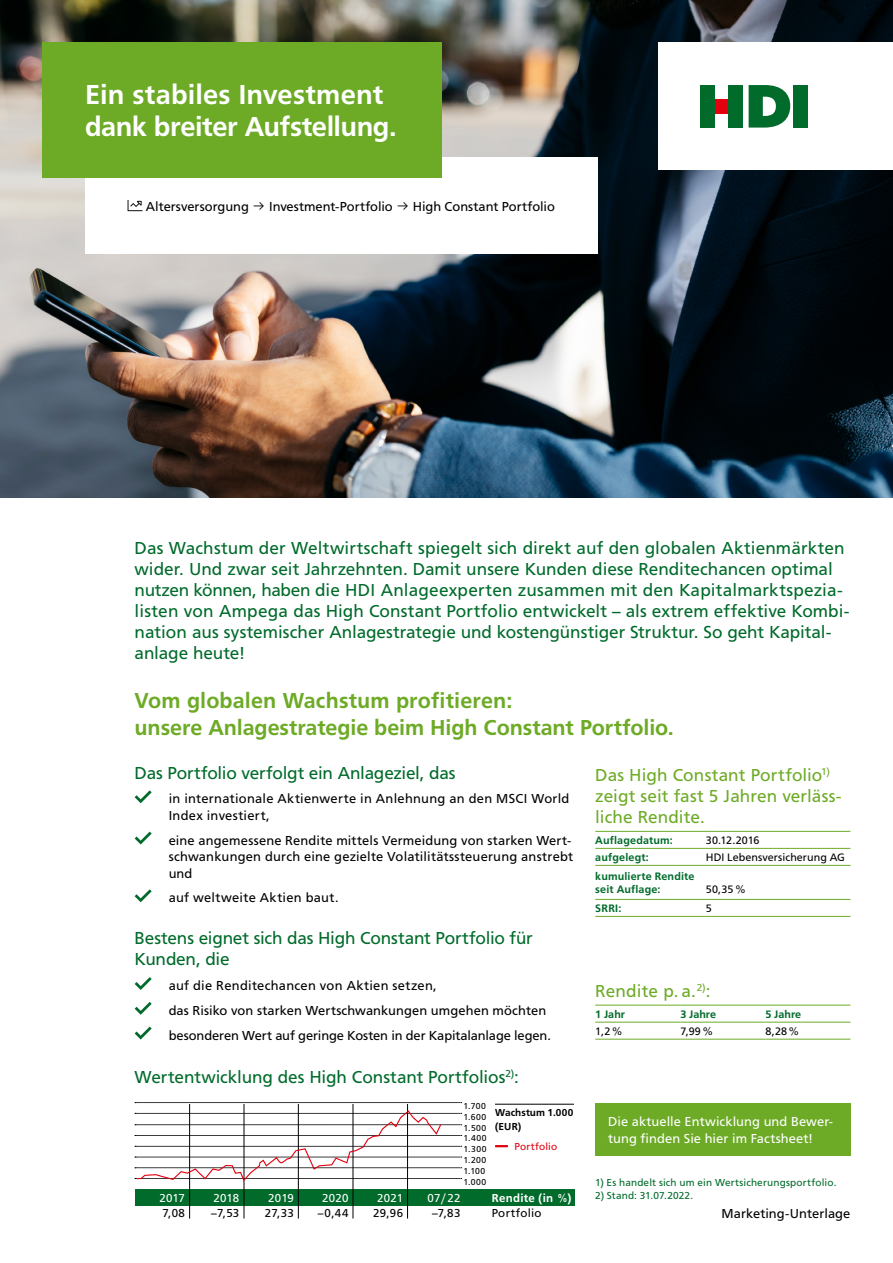
<style>
.page{position:relative;width:893px;height:1263px;background:#fff}
.page>*{position:absolute;margin:0;border:0;box-sizing:border-box;transform-origin:0 0}
.t1{font:28.5px/31.5px "HDI Gerling Sans Bold";letter-spacing:-.01em;color:#fff}
.t2{font:22.5px/27px "HDI Gerling Sans Bold";color:#6dab26}
.t3{font:18px/21px "HDI Gerling Sans Regular";color:#006b2b}
.t4{font:18px/21px "HDI Gerling Sans Regular";color:#6dab26}
.t5{font:13.5px/16.5px "HDI Gerling Sans Regular";letter-spacing:.01em;color:#000}
.t6{font:13.5px/16.5px "HDI Gerling Sans Regular";letter-spacing:.005em;color:#fff}
.t7{font:12px "HDI Gerling Sans Regular";letter-spacing:.025em;color:#000}
.t8{font:12px "HDI Gerling Sans Regular";letter-spacing:.02em;color:#fff}
.t9{font:12px "HDI Gerling Sans Bold";letter-spacing:.025em;color:#fff}
.t10{font:11.25px/13.5px "HDI Gerling Sans Bold";letter-spacing:.015em;color:#006b2b}
.t11{font:11.25px "HDI Gerling Sans Regular";letter-spacing:.005em;color:#000}
.t12{font:10.5px "HDI Gerling Sans Regular";letter-spacing:.015em;color:#006b2b}
.t13{font:10.5px/13.5px "HDI Gerling Sans Bold";letter-spacing:.01em;color:#000}
.t14{font:10.5px "HDI Gerling Sans Regular";letter-spacing:.01em;color:#e3000f}
.t15{font:9px/10.8px "HDI Gerling Sans Regular";letter-spacing:.065em;color:#000;text-align:justify}
</style>
<div class="page">
<img style="left:0;top:0;width:893px;height:497px">
<svg style="left:135px;top:790px;width:17px;height:13px"></svg>
<svg style="left:135px;top:832px;width:17px;height:12px"></svg>
<svg style="left:135px;top:889px;width:17px;height:13px"></svg>
<svg style="left:595px;top:1004px;width:255px;height:35px"></svg>
<hr style="left:595px;top:1022px;width:85px;height:1px;background:#6dab26">
<hr style="left:595px;top:1039px;width:85px;height:1px;background:#6dab26">
<hr style="left:680px;top:1022px;width:85px;height:1px;background:#6dab26">
<hr style="left:680px;top:1039px;width:85px;height:1px;background:#6dab26">
<hr style="left:765px;top:1022px;width:85px;height:1px;background:#6dab26">
<hr style="left:765px;top:1039px;width:85px;height:1px;background:#6dab26">
<hr style="left:595px;top:1005px;width:85px;height:1px;background:#6dab26">
<hr style="left:680px;top:1005px;width:85px;height:1px;background:#6dab26">
<hr style="left:765px;top:1005px;width:85px;height:1px;background:#6dab26">
<div style="left:595px;top:1103px;width:255px;height:53px;background:#6dab26"></div>
<svg style="left:135px;top:977px;width:17px;height:13px"></svg>
<svg style="left:135px;top:1002px;width:17px;height:13px"></svg>
<svg style="left:135px;top:1026px;width:17px;height:13px"></svg>
<hr style="left:595px;top:831px;width:111px;height:1px;background:#6dab26">
<hr style="left:706px;top:831px;width:144px;height:1px;background:#6dab26">
<hr style="left:595px;top:848px;width:111px;height:1px;background:#6dab26">
<hr style="left:706px;top:848px;width:144px;height:1px;background:#6dab26">
<hr style="left:595px;top:865px;width:111px;height:1px;background:#6dab26">
<hr style="left:706px;top:865px;width:144px;height:1px;background:#6dab26">
<hr style="left:595px;top:899px;width:111px;height:1px;background:#6dab26">
<hr style="left:706px;top:899px;width:144px;height:1px;background:#6dab26">
<hr style="left:595px;top:916px;width:111px;height:1px;background:#6dab26">
<hr style="left:706px;top:916px;width:144px;height:1px;background:#6dab26">
<div style="left:135px;top:1189px;width:439px;height:16px;background:#006b2b"></div>
<hr style="left:189px;top:1104px;width:1px;height:114px;background:#000">
<hr style="left:244px;top:1104px;width:1px;height:114px;background:#000">
<hr style="left:298px;top:1104px;width:1px;height:114px;background:#000">
<hr style="left:353px;top:1104px;width:1px;height:114px;background:#000">
<hr style="left:407px;top:1104px;width:1px;height:114px;background:#000">
<svg style="left:135px;top:1102px;width:327px;height:1px"></svg>
<svg style="left:495px;top:1145px;width:13px;height:2px"></svg>
<svg style="left:135px;top:1109px;width:327px;height:73px"></svg>
<hr style="left:495px;top:1104px;width:79px;height:1px;background:#000">
<div style="left:85px;top:157px;width:512px;height:97px;background:#fff"></div>
<svg style="left:128px;top:200px;width:15px;height:11px"></svg>
<div style="left:43px;top:43px;width:399px;height:135px;background:#6dab26"></div>
<div style="left:658px;top:43px;width:235px;height:127px;background:#fff"></div>
<svg style="left:749px;top:85px;width:41px;height:43px"></svg>
<div style="left:794px;top:85px;width:14px;height:43px;background:#006b2b"></div>
<div style="left:715px;top:99px;width:14px;height:14px;background:#e3000f"></div>
<div style="left:729px;top:85px;width:14px;height:43px;background:#006b2b"></div>
<div style="left:700px;top:85px;width:15px;height:43px;background:#006b2b"></div>
<h1 class="t1" style="left:85px;top:79px;width:313px">Ein stabiles Investment dank breiter Aufstellung.</h1>
<p class="t5" style="left:146px;top:198px;width:105px">Altersversorgung</p>
<p class="t5" style="left:269px;top:198px;width:125px">Investment-Portfolio</p>
<p class="t5" style="left:413px;top:198px;width:143px">High Constant Portfolio</p>
<p class="t3" style="left:135px;top:537px;width:716px">Das Wachstum der Weltwirtschaft spiegelt sich direkt auf den globalen Aktienmärkten wider. Und zwar seit Jahrzehnten. Damit unsere Kunden diese Renditechancen optimal nutzen können, haben die HDI Anlageexperten zusammen mit den Kapitalmarktspezia&shy;listen von Ampega das High Constant Portfolio entwickelt – als extrem effektive Kombi&shy;nation aus systemischer Anlagestrategie und kostengünstiger Struktur. So geht Kapital&shy;anlage heute!</p>
<p class="t2" style="left:135px;top:687px;width:541px">Vom globalen Wachstum profitieren:<br>unsere Anlagestrategie beim High Constant Portfolio.</p>
<p class="t3" style="left:135px;top:762px;width:322px">Das Portfolio verfolgt ein Anlageziel, das</p>
<p class="t5" style="left:169px;top:791px;width:402px">in internationale Aktienwerte in Anlehnung an den MSCI World<br>Index investiert,</p>
<p class="t5" style="left:169px;top:832px;width:406px">eine angemessene Rendite mittels Vermeidung von starken Wert&shy;schwankungen durch eine gezielte Volatilitätssteuerung anstrebt und</p>
<p class="t5" style="left:169px;top:889px;width:171px">auf weltweite Aktien baut.</p>
<p class="t3" style="left:135px;top:928px;width:400px">Bestens eignet sich das High Constant Portfolio für<br>Kunden, die</p>
<p class="t5" style="left:169px;top:973px;width:384px;line-height:24.8px">auf die Renditechancen von Aktien setzen,<br>das Risiko von starken Wertschwankungen umgehen möchten besonderen Wert auf geringe Kosten in der Kapitalanlage legen.</p>
<p class="t3" style="left:135px;top:1066px;width:386px">Wertentwicklung des High Constant Portfolios<sup>2)</sup>:</p>
<p class="t15" style="left:463px;top:1101px;width:24px">1.700</p>
<p class="t15" style="left:463px;top:1133px;width:24px">1.400<br>1.300<br>1.200</p>
<p class="t15" style="left:463px;top:1176px;width:24px">1.000</p>
<p class="t15" style="left:463px;top:1111px;width:24px">1.600</p>
<p class="t15" style="left:463px;top:1122px;width:24px">1.500</p>
<p class="t15" style="left:463px;top:1165px;width:23px">1.100</p>
<p class="t13" style="left:495px;top:1106px;width:80px">Wachstum 1.000 (EUR)</p>
<p class="t14" style="left:514px;top:1140px;width:44px">Portfolio</p>
<p class="t4" style="left:595px;top:764px;width:248px">Das High Constant Portfolio<sup>1) </sup>zeigt seit fast 5 Jahren verläss&shy;liche Rendite.</p>
<p class="t10" style="left:595px;top:834px;width:79px">Auflagedatum:</p>
<p class="t11" style="left:706px;top:834px;width:55px">30.12.2016</p>
<p class="t10" style="left:595px;top:851px;width:55px">aufgelegt:</p>
<p class="t11" style="left:706px;top:851px;width:141px">HDI Lebensversicherung AG</p>
<p class="t10" style="left:595px;top:869px;width:101px">kumulierte Rendite seit Auflage:</p>
<p class="t11" style="left:706px;top:883px;width:41px">50,35%</p>
<p class="t10" style="left:595px;top:902px;width:28px">SRRI:</p>
<p class="t11" style="left:706px;top:902px;width:7px">5</p>
<p class="t4" style="left:595px;top:980px;width:117px">Rendite p. a.<sup>2)</sup>:</p>
<p class="t10" style="left:595px;top:1007px;width:31px">1 Jahr</p>
<p class="t10" style="left:680px;top:1007px;width:37px">3 Jahre</p>
<p class="t10" style="left:765px;top:1007px;width:37px">5 Jahre</p>
<p class="t11" style="left:595px;top:1025px;width:29px">1,2%</p>
<p class="t11" style="left:680px;top:1025px;width:34px">7,99%</p>
<p class="t11" style="left:765px;top:1025px;width:35px">8,28%</p>
<p class="t6" style="left:608px;top:1114px;width:227px">Die aktuelle Entwicklung und Bewer&shy;tung finden Sie hier im Factsheet!</p>
<p class="t12" style="left:595px;top:1176px;width:243px">1) Es handelt sich um ein Wertsicherungsportfolio.</p>
<p class="t8" style="left:160px;top:1191px;width:27px">2017</p>
<p class="t8" style="left:214px;top:1191px;width:27px">2018</p>
<p class="t8" style="left:268px;top:1191px;width:27px">2019</p>
<p class="t8" style="left:322px;top:1191px;width:28px">2020</p>
<p class="t8" style="left:377px;top:1191px;width:27px">2021</p>
<p class="t8" style="left:427px;top:1191px;width:34px">07/22</p>
<p class="t12" style="left:595px;top:1190px;width:99px">2) Stand: 31.07.2022.</p>
<p class="t9" style="left:492px;top:1191px;width:81px">Rendite (in %)</p>
<p class="t7" style="left:162px;top:1206px;width:24px">7,08</p>
<p class="t7" style="left:211px;top:1206px;width:30px">–7,53</p>
<p class="t7" style="left:265px;top:1206px;width:30px">27,33</p>
<p class="t7" style="left:318px;top:1206px;width:32px">–0,44</p>
<p class="t7" style="left:373px;top:1206px;width:31px">29,96</p>
<p class="t7" style="left:432px;top:1206px;width:30px">–7,83</p>
<p class="t7" style="left:492px;top:1206px;width:51px">Portfolio</p>
<p class="t5" style="left:722px;top:1205px;width:130px">Marketing-Unterlage</p>
</div>
